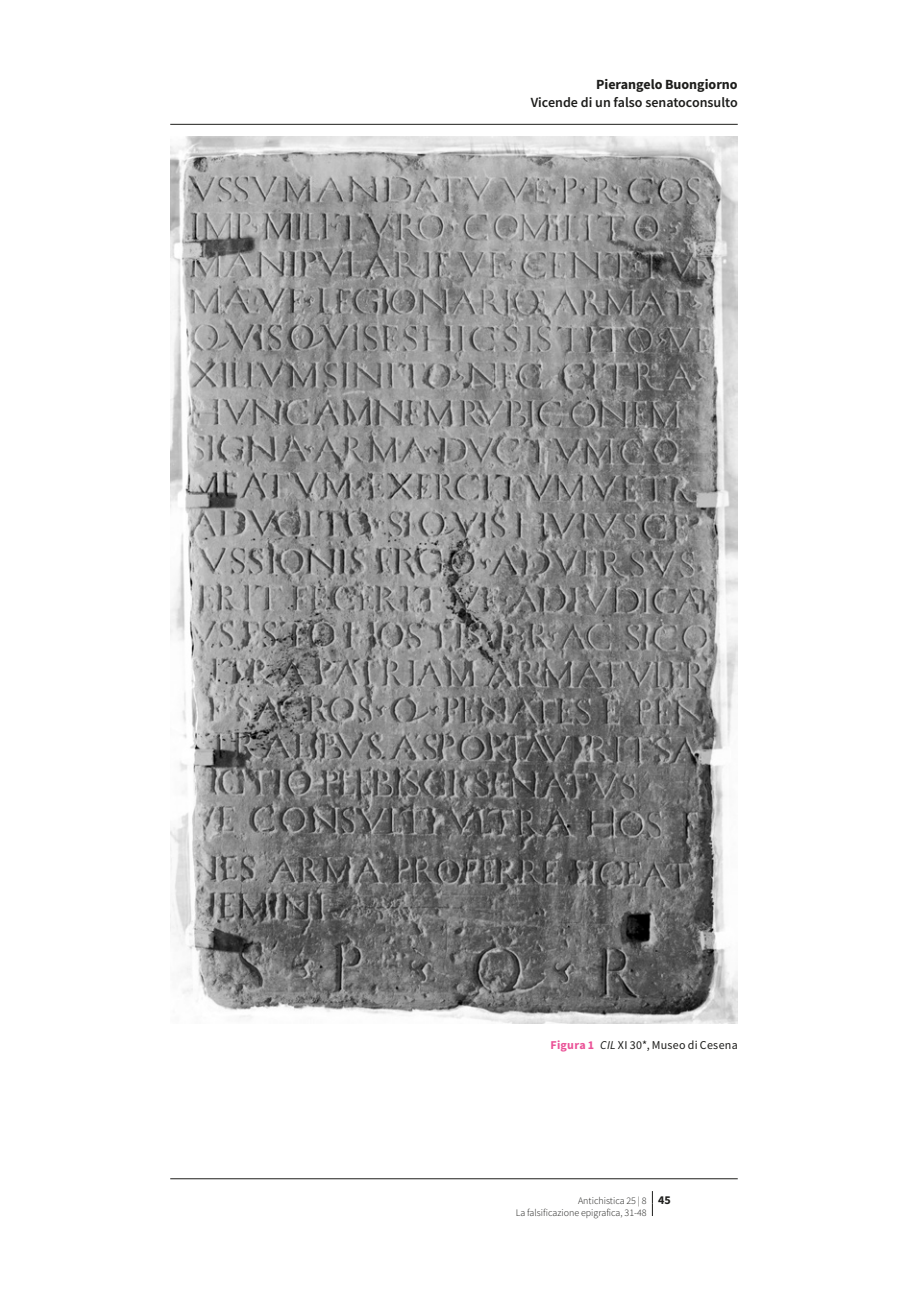
<style>
.page{position:relative;width:908px;height:1304px;background:#fff}
.page>*{position:absolute;margin:0;border:0;box-sizing:border-box;transform-origin:0 0}
.t1{font:600 14px "Source Sans Pro";color:#1d1d1b}
.t2{font:700 14px "Source Sans Pro";color:#1d1d1b}
.t3{font:12px "Source Sans Pro";letter-spacing:.025em;color:#1d1d1b}
.t4{font:300 10px/12.4px "Source Sans Pro";color:#1d1d1b}
.s1{font-weight:700;color:#ea5297}
.s2{font-style:italic}
.s3{font-weight:700;font-size:12px}
</style>
<div class="page">
<svg style="left:651px;top:1191px;width:1px;height:25px"></svg>
<img style="left:170px;top:136px;width:567px;height:887px">
<hr style="left:170px;top:124px;width:567px;height:1px;background:#1d1d1b">
<hr style="left:170px;top:1178px;width:567px;height:1px;background:#1d1d1b">
<h1 class="t2" style="left:596px;top:75px;width:143px">Pierangelo Buongiorno</h1>
<h1 class="t1" style="left:530px;top:94px;width:208px">Vicende di un falso senatoconsulto</h1>
<p class="t3" style="left:550px;top:1038px;width:189px"><span class="s1">Figura 1</span> <span class="s2">CIL</span> XI 30*, Museo di Cesena</p>
<p class="t4" style="left:515px;top:1194px;width:156px;text-indent:62px">Antichistica 25 | 8 <span class="s3">45<br></span>La falsificazione epigrafica, 31-48</p>
</div>
